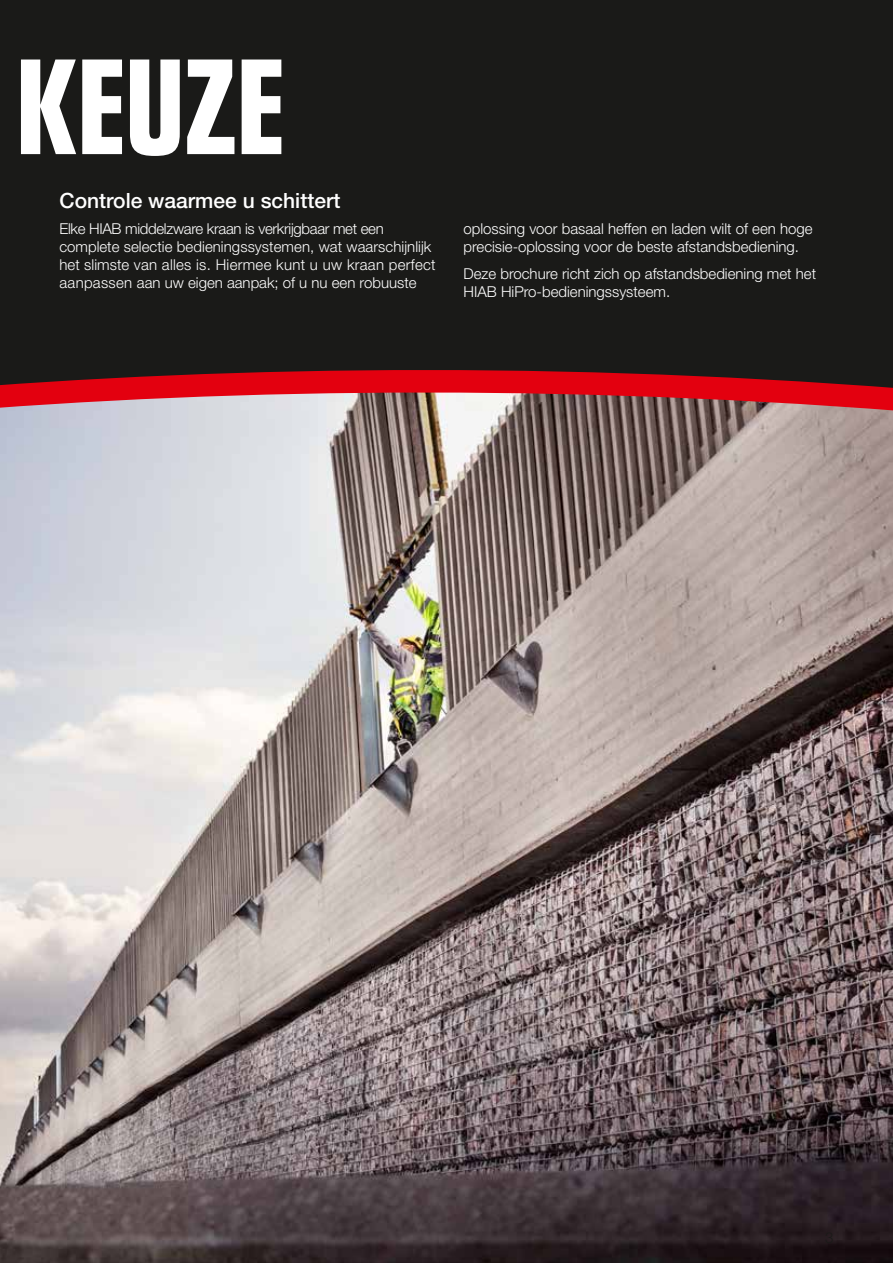
<style>
.page{position:relative;width:893px;height:1263px;background:#fff}
.page>*{position:absolute;margin:0;border:0;box-sizing:border-box;transform-origin:0 0}
.t1{font:700 condensed 132.45px "Folio Std";color:#fff}
.t2{font:500 21px "Helvetica Neue LT Pro";color:#fff}
.t3{font:300 15px/18px "Helvetica Neue LT Pro";color:#fff}
</style>
<div class="page">
<div style="left:0;top:0;width:893px;height:352px;background:#1a1a18"></div>
<img style="left:0;top:504px;width:893px;height:759px">
<svg style="left:0;top:352px;width:893px;height:152px;background:#9c7577"></svg>
<h1 class="t1" style="left:15px;top:34px;width:271px">KEUZE</h1>
<h2 class="t2" style="left:60px;top:188px;width:282px">Controle waarmee u schittert</h2>
<p class="t3" style="left:60px;top:220px;width:378px">Elke HIAB middelzware kraan is verkrijgbaar met een complete selectie bedieningssystemen, wat waarschijnlijk het slimste van alles is. Hiermee kunt u uw kraan perfect aanpassen aan uw eigen aanpak; of u nu een robuuste</p>
<p class="t3" style="left:463px;top:220px;width:351px">oplossing voor basaal heffen en laden wilt of een hoge precisie-oplossing voor de beste afstandsbediening.</p>
<p class="t3" style="left:463px;top:264px;width:354px">Deze brochure richt zich op afstandsbediening met het<br>HIAB HiPro-bedieningssysteem.</p>
</div>
